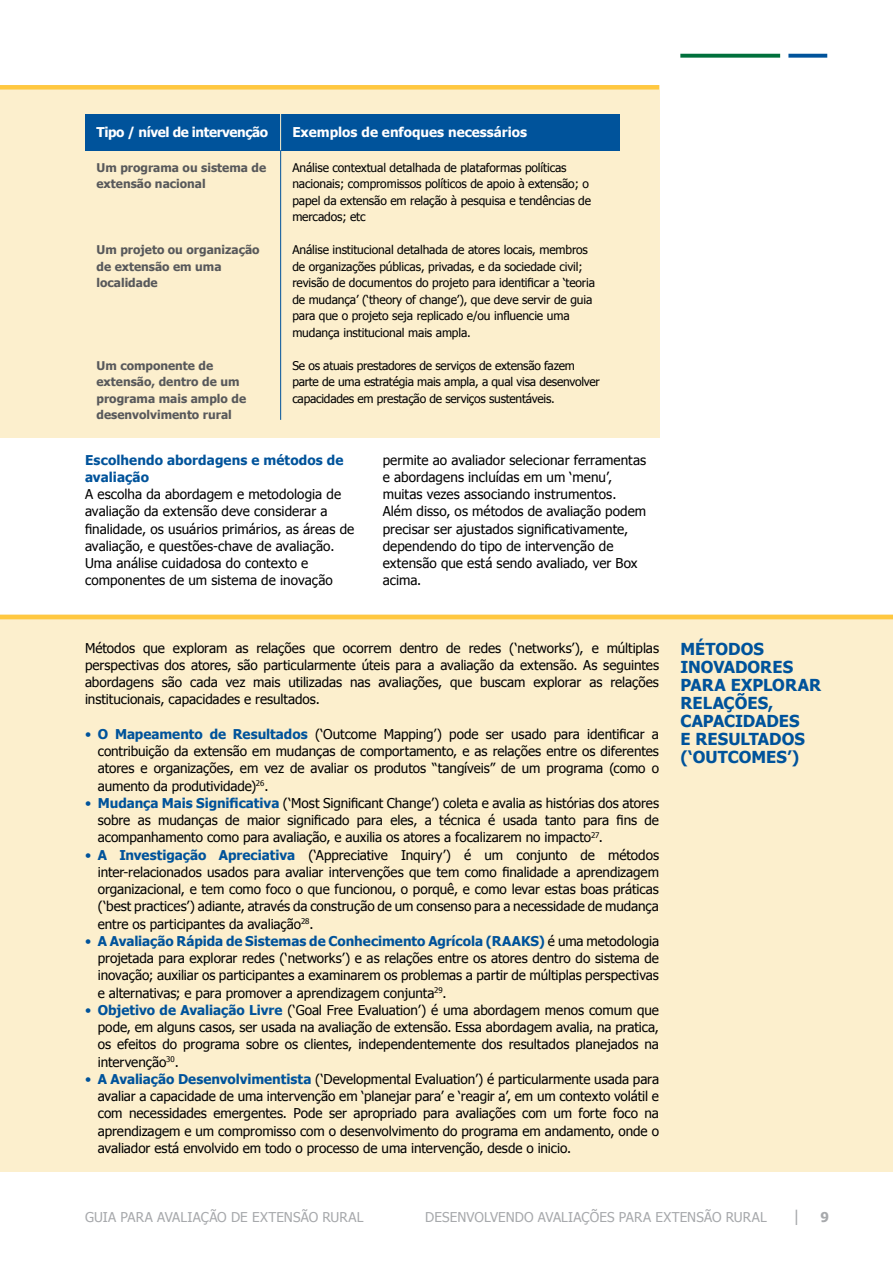
<style>
.page{position:relative;width:893px;height:1263px;background:#fff}
.page>*{position:absolute;margin:0;border:0;box-sizing:border-box;transform-origin:0 0}
.t1{font:700 16.5px/18px "Tahoma";letter-spacing:.005em;color:#00539b}
.t2{font:16.05px "Tahoma";color:#a7a9ac}
.t3{font:13.5px/17.2px "Tahoma";color:#000;text-align:justify}
.t4{font:13.5px "Tahoma";letter-spacing:.01em;color:#a7a9ac}
.t5{font:700 13.5px "Tahoma";color:#fff}
.t6{font:700 13.5px/17.2px "Tahoma";letter-spacing:.005em;color:#00539b}
.t7{font:12px/16.5px "Tahoma";letter-spacing:-.01em;color:#000}
.t8{font:700 12px/16.5px "Tahoma";color:#58595b}
.s1{color:#00539b}
.s2{font-weight:700;color:#00539b}
.s3{font-weight:700;font-size:13.5px}
</style>
<div class="page">
<svg style="left:680px;top:54px;width:100px;height:4px"></svg>
<svg style="left:788px;top:54px;width:39px;height:4px"></svg>
<div style="left:0;top:85px;width:659px;height:353px;background:#fcefcd"></div>
<div style="left:0;top:85px;width:659px;height:5px;background:#ffc841"></div>
<div style="left:85px;top:114px;width:535px;height:37px;background:#00539b"></div>
<hr style="left:280px;top:142px;width:1px;height:278px;background:#00539b">
<div style="left:0;top:615px;width:893px;height:557px;background:#fcefcd"></div>
<hr style="left:0;top:615px;width:893px;height:4px;background:#ffc841">
<hr style="left:280px;top:109px;width:1px;height:41px;background:#fcefcd">
<p class="t5" style="left:97px;top:123px;width:173px">Tipo / nível de intervenção</p>
<p class="t5" style="left:292px;top:123px;width:236px">Exemplos de enfoques necessários</p>
<p class="t8" style="left:97px;top:158px;width:171px">Um programa ou sistema de extensão nacional</p>
<p class="t8" style="left:97px;top:241px;width:165px">Um projeto ou organização de extensão em uma localidade</p>
<p class="t8" style="left:97px;top:356px;width:151px">Um componente de extensão, dentro de um programa mais amplo de desenvolvimento rural</p>
<p class="t7" style="left:292px;top:159px;width:300px">Análise contextual detalhada de plataformas políticas nacionais; compromissos políticos de apoio à extensão; o papel da extensão em relação à pesquisa e tendências de mercados; etc</p>
<p class="t7" style="left:292px;top:241px;width:304px">Análise institucional detalhada de atores locais, membros de organizações públicas, privadas, e da sociedade civil; revisão de documentos do projeto para identificar a ‘teoria de mudança’ (‘theory of change’), que deve servir de guia para que o projeto seja replicado e/ou influencie uma mudança institucional mais ampla.</p>
<p class="t7" style="left:292px;top:357px;width:309px">Se os atuais prestadores de serviços de extensão fazem parte de uma estratégia mais ampla, a qual visa desenvolver capacidades em prestação de serviços sustentáveis.</p>
<p class="t6" style="left:85px;top:450px;width:260px">Escolhendo abordagens e métodos de avaliação</p>
<p class="t3" style="left:85px;top:485px;width:271px;text-align:left">A escolha da abordagem e metodologia de avaliação da extensão deve considerar a finalidade, os usuários primários, as áreas de avaliação, e questões-chave de avaliação.<br>Uma análise cuidadosa do contexto e componentes de um sistema de inovação</p>
<p class="t3" style="left:383px;top:450px;width:265px;text-align:left">permite ao avaliador selecionar ferramentas e abordagens incluídas em um ‘menu’, muitas vezes associando instrumentos.<br>Além disso, os métodos de avaliação podem precisar ser ajustados significativamente, dependendo do tipo de intervenção de extensão que está sendo avaliado, ver Box acima.</p>
<p class="t3" style="left:85px;top:638px;width:575px">Métodos que exploram as relações que ocorrem dentro de redes (‘networks’), e múltiplas perspectivas dos atores, são particularmente úteis para a avaliação da extensão. As seguintes abordagens são cada vez mais utilizadas nas avaliações, que buscam explorar as relações institucionais, capacidades e resultados.</p>
<p class="t3" style="left:98px;top:725px;width:563px;text-indent:-13px"><span class="s1">•</span> <span class="s2">O Mapeamento de Resultados</span> (‘Outcome Mapping’) pode ser usado para identificar a contribuição da extensão em mudanças de comportamento, e as relações entre os diferentes atores e organizações, em vez de avaliar os produtos “tangíveis” de um programa (como o aumento da produtividade)<sup>26</sup>.</p>
<p class="t3" style="left:98px;top:794px;width:563px;text-indent:-13px"><span class="s1">•</span> <span class="s2">Mudança Mais Significativa</span> (‘Most Significant Change’) coleta e avalia as histórias dos atores sobre as mudanças de maior significado para eles, a técnica é usada tanto para fins de acompanhamento como para avaliação, e auxilia os atores a focalizarem no impacto<sup>27</sup>.</p>
<p class="t3" style="left:98px;top:845px;width:563px;text-indent:-13px"><span class="s1">•</span> <span class="s2">A Investigação Apreciativa</span> (‘Appreciative Inquiry’) é um conjunto de métodos inter-relacionados usados para avaliar intervenções que tem como finalidade a aprendizagem organizacional, e tem como foco o que funcionou, o porquê, e como levar estas boas práticas (‘best practices’) adiante, através da construção de um consenso para a necessidade de mudança entre os participantes da avaliação<sup>28</sup>.</p>
<p class="t3" style="left:98px;top:932px;width:563px;text-indent:-13px"><span class="s1">•</span> <span class="s2">A Avaliação Rápida de Sistemas de Conhecimento Agrícola (RAAKS)</span> é uma metodologia projetada para explorar redes (‘networks’) e as relações entre os atores dentro do sistema de inovação; auxiliar os participantes a examinarem os problemas a partir de múltiplas perspectivas e alternativas; e para promover a aprendizagem conjunta<sup>29</sup>.</p>
<p class="t3" style="left:98px;top:1001px;width:563px;text-indent:-13px"><span class="s1">•</span> <span class="s2">Objetivo de Avaliação Livre</span> (‘Goal Free Evaluation’) é uma abordagem menos comum que pode, em alguns casos, ser usada na avaliação de extensão. Essa abordagem avalia, na pratica, os efeitos do programa sobre os clientes, independentemente dos resultados planejados na intervenção<sup>30</sup>.</p>
<p class="t3" style="left:98px;top:1070px;width:563px;text-indent:-13px"><span class="s1">•</span> <span class="s2">A Avaliação Desenvolvimentista</span> (‘Developmental Evaluation’) é particularmente usada para avaliar a capacidade de uma intervenção em ‘planejar para’ e ‘reagir a’, em um contexto volátil e com necessidades emergentes. Pode ser apropriado para avaliações com um forte foco na aprendizagem e um compromisso com o desenvolvimento do programa em andamento, onde o avaliador está envolvido em todo o processo de uma intervenção, desde o inicio.</p>
<p class="t1" style="left:680px;top:639px;width:142px">Métodos<br>i novadores para explorar relações,<br>capacidad</p>
<p class="t1" style="left:680px;top:711px;width:124px;text-indent:98px">es e resu ltados (‘outcomes’)</p>
<p class="t4" style="left:85px;top:1208px;width:280px">Guia para Avaliação de Extensão Rural</p>
<p class="t4" style="left:425px;top:1208px;width:343px">Desenvolvendo Avaliações para Extensão Rural</p>
<p class="t2" style="left:794px;top:1205px;width:37px">| <span class="s3">9</span></p>
</div>
